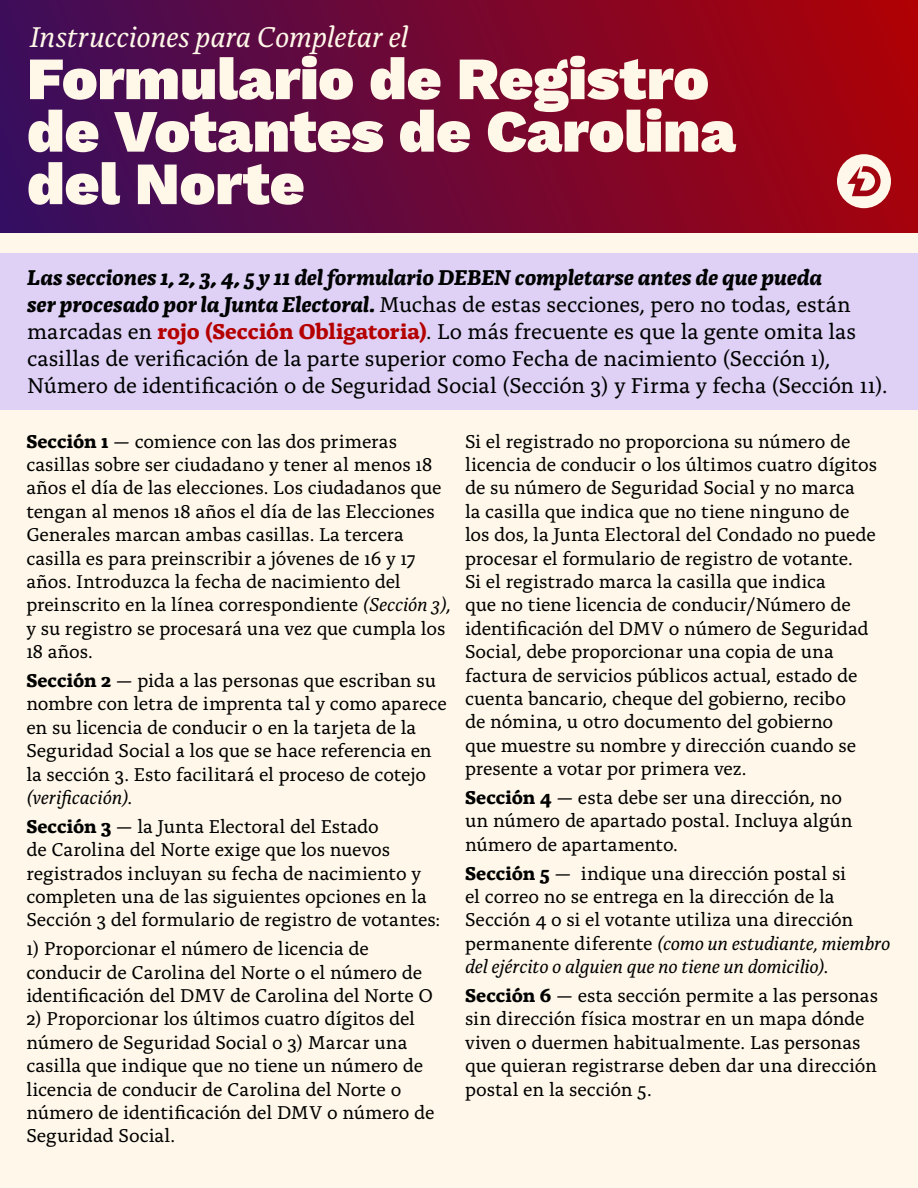
<style>
.page{position:relative;width:918px;height:1188px;background:#fff7e9}
.page>*{position:absolute;margin:0;border:0;box-sizing:border-box;transform-origin:0 0}
.t1{font:900 60px/52.5px "Work Sans";color:#fff7e8}
.t2{font:italic 30px "Alda OTCEV";letter-spacing:-.01em;color:#fff7e8}
.t3{font:22.5px/27px "Alda OTCEV";letter-spacing:-.005em;color:#000101}
.t4{font:19.5px/23.4px "Alda OTCEV";letter-spacing:-.01em;color:#000101}
.s1{font-weight:700;font-style:italic}
.s2{font-weight:700;color:#b50000}
.s3{font-weight:700}
.s4{color:#000}
.s5{font-style:italic}
</style>
<div class="page">
<div style="left:0;top:253px;width:918px;height:157px;background:#ded1f5"></div>
<div style="left:0;top:0;width:918px;height:232px;background:linear-gradient(to right,#380e5f,#ab0107)"></div>
<svg style="left:837px;top:154px;width:54px;height:54px"></svg>
<h2 class="t2" style="left:30px;top:14px;width:380px">Instrucciones para Completar el</h2>
<h1 class="t1" style="left:27px;top:56px;width:710px">Formulario de Registro de Votantes de Carolina del Norte</h1>
<p class="t3" style="left:27px;top:262px;width:862px"><span class="s1">Las secciones 1, 2, 3, 4, 5 y 11 del formulario DEBEN completarse antes de que pueda<br>ser procesado por la Junta Electoral.</span> Muchas de estas secciones, pero no todas, están marcadas en <span class="s2">rojo (Sección Obligatoria)</span>. Lo más frecuente es que la gente omita las casillas de verificación de la parte superior como Fecha de nacimiento (Sección 1), Número de identificación o de Seguridad Social (Sección 3) y Firma y fecha (Sección 11).</p>
<p class="t4" style="left:26px;top:428px;width:426px"><span class="s3">Sección 1</span> <span class="s4">—</span> comience con las dos primeras casillas sobre ser ciudadano y tener al menos 18 años el día de las elecciones. Los ciudadanos que tengan al menos 18 años el día de las Elecciones Generales marcan ambas casillas. La tercera casilla es para preinscribir a jóvenes de 16 y 17 años. Introduzca la fecha de nacimiento del preinscrito en la línea correspondiente <span class="s5">(Sección 3)</span>, y su registro se procesará una vez que cumpla los 18 años.</p>
<p class="t4" style="left:26px;top:667px;width:422px"><span class="s3">Sección 2</span> <span class="s4">—</span> pida a las personas que escriban su nombre con letra de imprenta tal y como aparece en su licencia de conducir o en la tarjeta de la Seguridad Social a los que se hace referencia en la sección 3. Esto facilitará el proceso de cotejo <span class="s5">(verificación)</span>.</p>
<p class="t4" style="left:26px;top:813px;width:415px"><span class="s3">Sección 3</span> <span class="s4">—</span> la Junta Electoral del Estado<br>de Carolina del Norte exige que los nuevos registrados incluyan su fecha de nacimiento y completen una de las siguientes opciones en la Sección 3 del formulario de registro de votantes:</p>
<p class="t4" style="left:26px;top:936px;width:408px">1) Proporcionar el número de licencia de conducir de Carolina del Norte o el número de identificación del DMV de Carolina del Norte O</p>
<p class="t4" style="left:26px;top:1006px;width:410px">2) Proporcionar los últimos cuatro dígitos del número de Seguridad Social o 3) Marcar una casilla que indique que no tiene un número de licencia de conducir de Carolina del Norte o número de identificación del DMV o número de Seguridad Social.</p>
<p class="t4" style="left:465px;top:428px;width:413px">Si el registrado no proporciona su número de licencia de conducir o los últimos cuatro dígitos de su número de Seguridad Social y no marca<br>la casilla que indica que no tiene ninguno de los dos, la Junta Electoral del Condado no puede procesar el formulario de registro de votante.<br>Si el registrado marca la casilla que indica<br>que no tiene licencia de conducir/Número de identificación del DMV o número de Seguridad Social, debe proporcionar una copia de una factura de servicios públicos actual, estado de cuenta bancario, cheque del gobierno, recibo<br>de nómina, u otro documento del gobierno<br>que muestre su nombre y dirección cuando se presente a votar por primera vez.</p>
<p class="t4" style="left:465px;top:784px;width:389px"><span class="s3">Sección 4</span> <span class="s4">—</span> esta debe ser una dirección, no un número de apartado postal. Incluya algún número de apartamento.</p>
<p class="t4" style="left:465px;top:860px;width:427px"><span class="s3">Sección 5</span> <span class="s4">—</span> indique una dirección postal si<br>el correo no se entrega en la dirección de la Sección 4 o si el votante utiliza una dirección permanente diferente <span class="s5">(como un estudiante, miembro del ejército o alguien que no tiene un domicilio).</span></p>
<p class="t4" style="left:465px;top:982px;width:415px"><span class="s3">Sección 6</span> <span class="s4">—</span> esta sección permite a las personas sin dirección física mostrar en un mapa dónde viven o duermen habitualmente. Las personas que quieran registrarse deben dar una dirección postal en la sección 5.</p>
</div>
